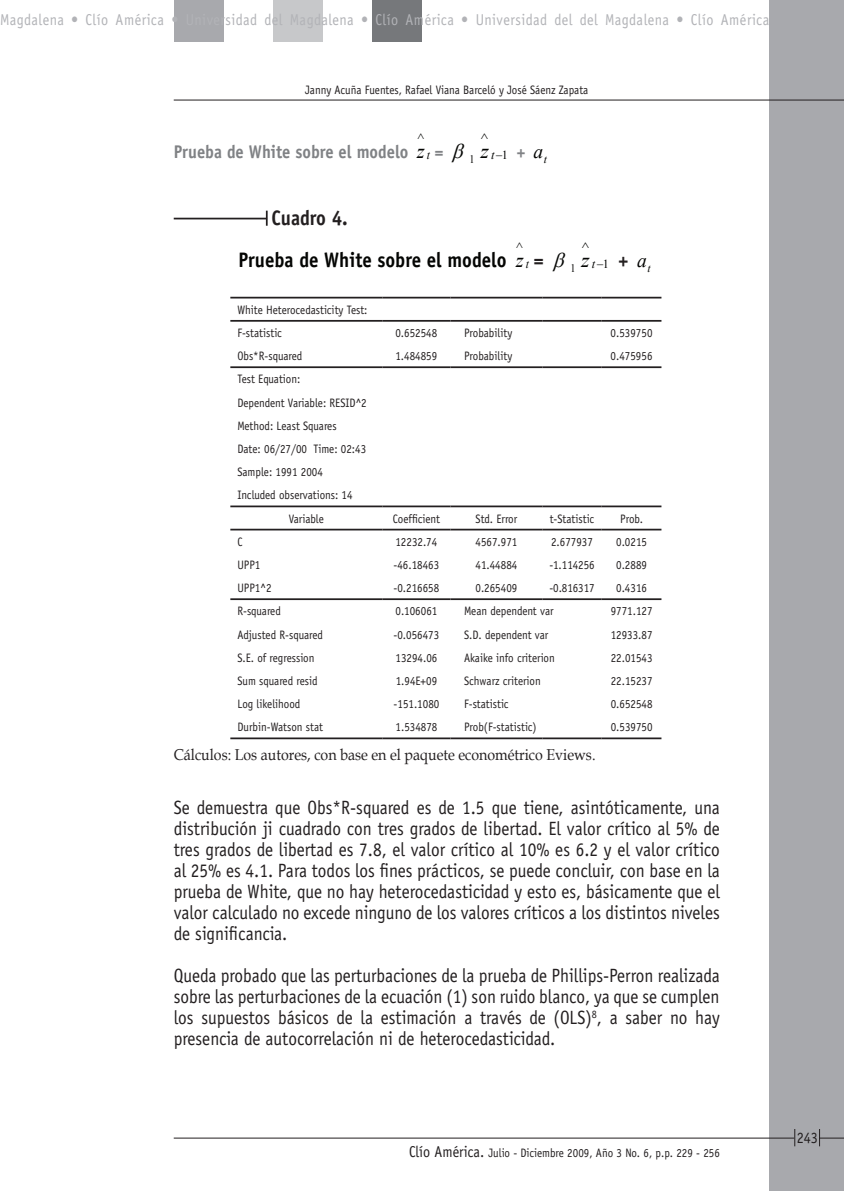
<style>
.page{position:relative;width:844px;height:1191px;background:#fff}
.page>*{position:absolute;margin:0;border:0;box-sizing:border-box;transform-origin:0 0}
.t1{font:700 21px/41.8px "Officina Sans";color:#040503;scale:.9 1}
.t2{font:italic 21px "Times New Roman";color:#040503}
.t3{font:19.25px/21px "Officina Sans";color:#231f20;text-align:justify;scale:.9 1}
.t4{font:700 18.38px "Officina Sans";color:#808285;scale:.9 1}
.t5{font:15.75px "Officina Sans";letter-spacing:.035em;color:#b2b3b7;scale:.9 1}
.t6{font:15.75px "Book Antiqua";color:#231f20;scale:.9 1}
.t7{font:15.75px "Officina Sans";color:#231f20;scale:.9 1}
.t8{font:12.25px/23.3px "Officina Sans";color:#231f20;scale:.9 1}
.t9{font:12.25px "Times New Roman";color:#040503}
.t10{font:11.55px "Times New Roman";color:#040503;scale:.89 1}
.s1{font-family:"Times New Roman";font-weight:400;font-style:italic;font-size:21px;color:#040503}
.s2{font-family:"Times New Roman";font-weight:400;font-style:italic;font-size:12.25px;color:#040503}
.s3{font-size:12.25px}
.s4{font-family:"Officina Sans";font-weight:700;font-style:normal;font-size:18.38px;color:#808285}
.s5{font-size:19.78px}
.s6{color:#231f20}
.s7{font-family:"Times New Roman";font-weight:400;font-style:italic}
.s8{font-family:"Times New Roman";font-weight:400;font-style:italic;font-size:12.25px}
.s9{font-family:"Officina Sans";font-weight:700;font-style:normal;color:#231f20}
.s10{font-size:15.75px}
</style>
<div class="page">
<div style="left:769px;top:0;width:74px;height:1191px;background:#a8a9ad"></div>
<div style="left:174px;top:0;width:49px;height:41px;background:#a8a9ad"></div>
<div style="left:372px;top:0;width:50px;height:41px;background:#76787b"></div>
<div style="left:273px;top:0;width:49px;height:41px;background:#c7c8ca"></div>
<hr style="left:174px;top:1137px;width:620px;height:1px;background:#231f20">
<svg style="left:794px;top:1129px;width:1px;height:17px"></svg>
<svg style="left:819px;top:1129px;width:24px;height:17px"></svg>
<hr style="left:174px;top:100px;width:669px;height:1px;background:#231f20">
<hr style="left:230px;top:297px;width:152px;height:1px;background:#231f20">
<hr style="left:382px;top:297px;width:68px;height:1px;background:#231f20">
<hr style="left:450px;top:297px;width:92px;height:1px;background:#231f20">
<hr style="left:542px;top:297px;width:59px;height:1px;background:#231f20">
<hr style="left:601px;top:297px;width:60px;height:1px;background:#231f20">
<hr style="left:230px;top:320px;width:152px;height:2px;background:#231f20">
<hr style="left:382px;top:320px;width:68px;height:2px;background:#231f20">
<hr style="left:450px;top:320px;width:92px;height:2px;background:#231f20">
<hr style="left:542px;top:320px;width:59px;height:2px;background:#231f20">
<hr style="left:601px;top:320px;width:60px;height:2px;background:#231f20">
<hr style="left:230px;top:366px;width:152px;height:2px;background:#231f20">
<hr style="left:382px;top:366px;width:68px;height:2px;background:#231f20">
<hr style="left:450px;top:366px;width:92px;height:2px;background:#231f20">
<hr style="left:542px;top:366px;width:59px;height:2px;background:#231f20">
<hr style="left:601px;top:366px;width:60px;height:2px;background:#231f20">
<hr style="left:230px;top:505px;width:152px;height:2px;background:#231f20">
<hr style="left:382px;top:505px;width:68px;height:2px;background:#231f20">
<hr style="left:450px;top:505px;width:92px;height:2px;background:#231f20">
<hr style="left:542px;top:505px;width:59px;height:2px;background:#231f20">
<hr style="left:601px;top:505px;width:60px;height:2px;background:#231f20">
<hr style="left:230px;top:529px;width:152px;height:1px;background:#231f20">
<hr style="left:382px;top:529px;width:68px;height:1px;background:#231f20">
<hr style="left:450px;top:529px;width:92px;height:1px;background:#231f20">
<hr style="left:542px;top:529px;width:59px;height:1px;background:#231f20">
<hr style="left:601px;top:529px;width:60px;height:1px;background:#231f20">
<hr style="left:230px;top:598px;width:152px;height:2px;background:#231f20">
<hr style="left:382px;top:598px;width:68px;height:2px;background:#231f20">
<hr style="left:450px;top:598px;width:92px;height:2px;background:#231f20">
<hr style="left:542px;top:598px;width:59px;height:2px;background:#231f20">
<hr style="left:601px;top:598px;width:60px;height:2px;background:#231f20">
<hr style="left:230px;top:737px;width:152px;height:2px;background:#231f20">
<hr style="left:382px;top:737px;width:68px;height:2px;background:#231f20">
<hr style="left:450px;top:737px;width:92px;height:2px;background:#231f20">
<hr style="left:542px;top:737px;width:59px;height:2px;background:#231f20">
<hr style="left:601px;top:737px;width:60px;height:2px;background:#231f20">
<hr style="left:174px;top:218px;width:93px;height:1px;background:#231f20">
<svg style="left:266px;top:211px;width:1px;height:15px"></svg>
<p class="t5" style="left:0;top:11px;width:856px">Magdalena • Clío América • Universidad del Magdalena • Clío América • Universidad del del Magdalena • Clío América</p>
<p class="t8" style="left:305px;top:78px;width:316px">Janny Acuña Fuentes, Rafael Viana Barceló y José Sáenz Zapata</p>
<h3 class="t4" style="left:174px;top:140px;width:301px">Prueba de White sobre el modelo <span class="s1">z</span> <span class="s2">t</span> =</h3>
<h1 class="t2" style="left:480px;top:136px;width:68px">z <span class="s3">t</span> <span class="s4">+</span> <sub>t</sub><span class="s5">a</span></h1>
<p class="t9" style="left:495px;top:146px;width:14px">−1</p>
<p class="t10" style="left:469px;top:151px;width:7px">1</p>
<h1 class="t1" style="left:238px;top:197px;width:341px;text-indent:33px"><span class="s6">Cuadro 4.<br></span>Prueba de White sobre el modelo <span class="s7">z</span> <span class="s8">t</span> <span class="s6">=</span></h1>
<h1 class="t2" style="left:581px;top:245px;width:70px">z <span class="s3">t</span> <span class="s9">+</span> <sub>t</sub><span class="s5">a</span></h1>
<p class="t9" style="left:596px;top:255px;width:14px">−1</p>
<p class="t10" style="left:570px;top:260px;width:7px">1</p>
<p class="t8" style="left:237px;top:298px;width:146px">White Heterocedasticity Test:<br>F-statistic</p>
<p class="t8" style="left:395px;top:321px;width:48px">0.652548</p>
<p class="t8" style="left:464px;top:321px;width:55px">Probability</p>
<p class="t8" style="left:610px;top:321px;width:48px">0.539750</p>
<p class="t8" style="left:237px;top:344px;width:74px">Obs*R-squared</p>
<p class="t8" style="left:395px;top:344px;width:48px">1.484859</p>
<p class="t8" style="left:464px;top:344px;width:55px">Probability</p>
<p class="t8" style="left:610px;top:344px;width:48px">0.475956</p>
<p class="t8" style="left:237px;top:368px;width:71px">Test Equation:</p>
<p class="t8" style="left:237px;top:391px;width:145px">Dependent Variable: RESID^2</p>
<p class="t8" style="left:237px;top:414px;width:112px">Method: Least Squares</p>
<p class="t8" style="left:237px;top:437px;width:145px">Date: 06/27/00 Time: 02:43</p>
<p class="t8" style="left:237px;top:460px;width:97px">Sample: 1991 2004</p>
<p class="t8" style="left:237px;top:483px;width:129px">Included observations: 14</p>
<p class="t8" style="left:289px;top:507px;width:41px">Variable</p>
<p class="t8" style="left:392px;top:507px;width:54px">Coefficient</p>
<p class="t8" style="left:475px;top:507px;width:48px">Std. Error</p>
<p class="t8" style="left:549px;top:507px;width:51px">t-Statistic</p>
<p class="t8" style="left:620px;top:507px;width:27px">Prob.</p>
<p class="t8" style="left:237px;top:530px;width:7px">C</p>
<p class="t8" style="left:395px;top:530px;width:48px">12232.74</p>
<p class="t8" style="left:475px;top:530px;width:48px">4567.971</p>
<p class="t8" style="left:551px;top:530px;width:48px">2.677937</p>
<p class="t8" style="left:616px;top:530px;width:36px">0.0215</p>
<p class="t8" style="left:237px;top:553px;width:27px">UPP1</p>
<p class="t8" style="left:393px;top:553px;width:52px">-46.18463</p>
<p class="t8" style="left:475px;top:553px;width:48px">41.44884</p>
<p class="t8" style="left:549px;top:553px;width:52px">-1.114256</p>
<p class="t8" style="left:616px;top:553px;width:36px">0.2889</p>
<p class="t8" style="left:237px;top:576px;width:39px">UPP1^2</p>
<p class="t8" style="left:393px;top:576px;width:52px">-0.216658</p>
<p class="t8" style="left:475px;top:576px;width:48px">0.265409</p>
<p class="t8" style="left:549px;top:576px;width:52px">-0.816317</p>
<p class="t8" style="left:616px;top:576px;width:36px">0.4316</p>
<p class="t8" style="left:237px;top:599px;width:50px">R-squared</p>
<p class="t8" style="left:395px;top:599px;width:48px">0.106061</p>
<p class="t8" style="left:464px;top:599px;width:101px">Mean dependent var</p>
<p class="t8" style="left:610px;top:599px;width:48px">9771.127</p>
<p class="t8" style="left:237px;top:623px;width:97px">Adjusted R-squared</p>
<p class="t8" style="left:393px;top:623px;width:52px">-0.056473</p>
<p class="t8" style="left:464px;top:623px;width:95px">S.D. dependent var</p>
<p class="t8" style="left:610px;top:623px;width:48px">12933.87</p>
<p class="t8" style="left:237px;top:646px;width:87px">S.E. of regression</p>
<p class="t8" style="left:395px;top:646px;width:48px">13294.06</p>
<p class="t8" style="left:464px;top:646px;width:102px">Akaike info criterion</p>
<p class="t8" style="left:610px;top:646px;width:48px">22.01543</p>
<p class="t8" style="left:237px;top:669px;width:90px">Sum squared resid</p>
<p class="t8" style="left:395px;top:669px;width:48px">1.94E+09</p>
<p class="t8" style="left:464px;top:669px;width:87px">Schwarz criterion</p>
<p class="t8" style="left:610px;top:669px;width:48px">22.15237</p>
<p class="t8" style="left:237px;top:692px;width:71px">Log likelihood</p>
<p class="t8" style="left:393px;top:692px;width:52px">-151.1080</p>
<p class="t8" style="left:464px;top:692px;width:51px">F-statistic</p>
<p class="t8" style="left:610px;top:692px;width:48px">0.652548</p>
<p class="t8" style="left:237px;top:715px;width:97px">Durbin-Watson stat</p>
<p class="t8" style="left:395px;top:715px;width:48px">1.534878</p>
<p class="t8" style="left:464px;top:715px;width:82px">Prob(F-statistic)</p>
<p class="t8" style="left:610px;top:715px;width:48px">0.539750</p>
<p class="t6" style="left:174px;top:744px;width:470px">Cálculos: Los autores, con base en el paquete econométrico Eviews.</p>
<p class="t3" style="left:174px;top:797px;width:608px">Se demuestra que Obs*R-squared es de 1.5 que tiene, asintóticamente, una distribución ji cuadrado con tres grados de libertad. El valor crítico al 5% de tres grados de libertad es 7.8, el valor crítico al 10% es 6.2 y el valor crítico al 25% es 4.1. Para todos los fines prácticos, se puede concluir, con base en la prueba de White, que no hay heterocedasticidad y esto es, básicamente que el valor calculado no excede ninguno de los valores críticos a los distintos niveles de significancia.</p>
<p class="t3" style="left:174px;top:965px;width:608px">Queda probado que las perturbaciones de la prueba de Phillips-Perron realizada sobre las perturbaciones de la ecuación (1) son ruido blanco, ya que se cumplen los supuestos básicos de la estimación a través de (OLS)<sup>8</sup>, a saber no hay presencia de autocorrelación ni de heterocedasticidad.</p>
<p class="t8" style="left:409px;top:1141px;width:347px"><span class="s10">Clío América.</span> Julio - Diciembre 2009, Año 3 No. 6, p.p. 229 - 256</p>
<p class="t7" style="left:796px;top:1128px;width:25px">243</p>
</div>
